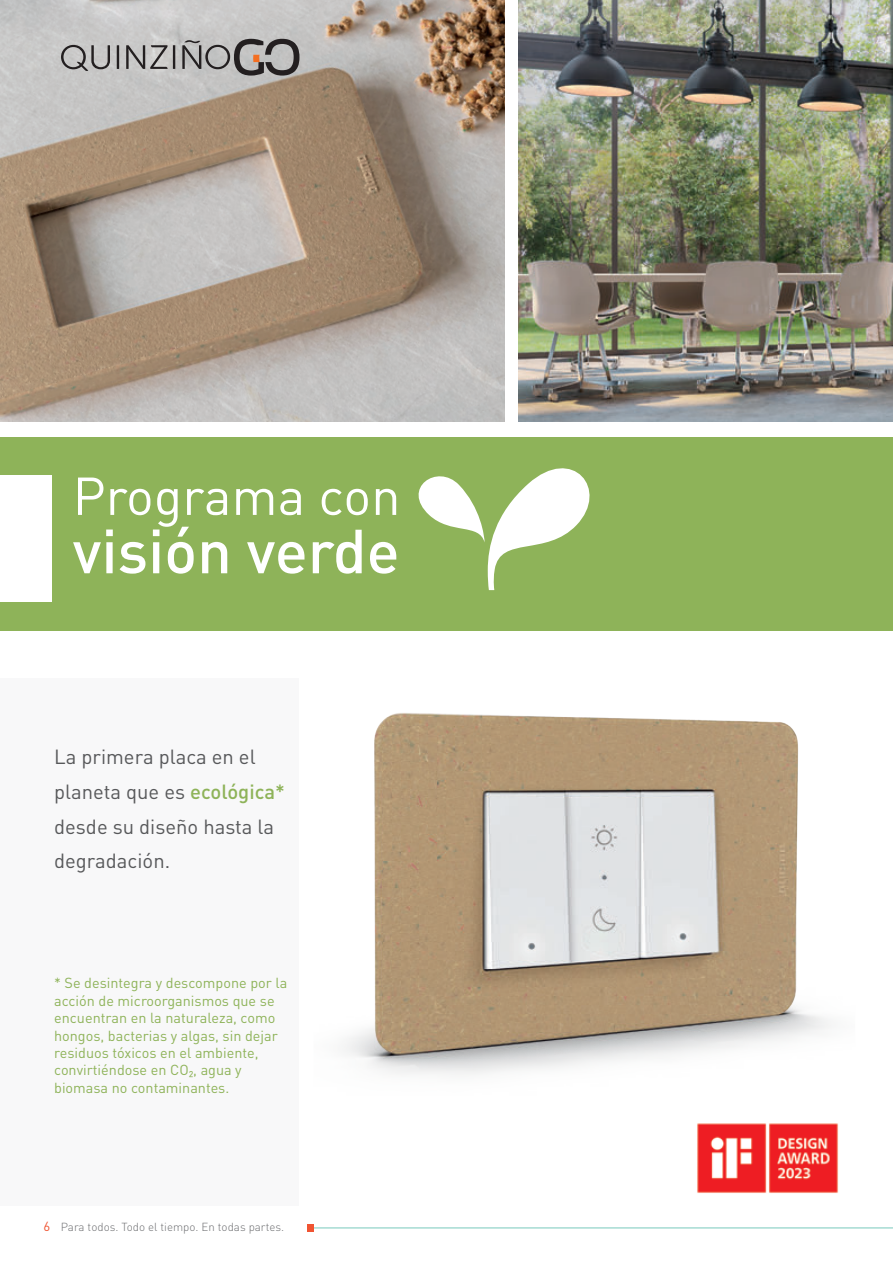
<style>
.page{position:relative;width:893px;height:1263px;background:#fff}
.page>*{position:absolute;margin:0;border:0;box-sizing:border-box;transform-origin:0 0}
.t1{font:500 61.2px "DIN Pro";color:#fff}
.t2{font:52.5px "DIN Pro";color:#fff}
.t3{font:20.25px/34.8px "DIN Pro";color:#57585a}
.t4{font:14.4px/17.4px "DIN Pro";color:#8eb359}
.t5{font:300 11.55px "DIN Pro";color:#6c6d70}
.s1{font-weight:500;color:#8eb359}
.s2{font-family:"DINOT"}
.s3{font-weight:400;font-size:13.05px;color:#f05432}
</style>
<div class="page">
<img style="left:519px;top:0;width:374px;height:421px">
<img style="left:0;top:0;width:504px;height:421px">
<hr style="left:117px;top:45px;width:2px;height:24px;background:#231f20">
<svg style="left:126px;top:45px;width:42px;height:24px"></svg>
<hr style="left:173px;top:45px;width:2px;height:24px;background:#231f20">
<svg style="left:182px;top:39px;width:117px;height:37px;background:#93908f"></svg>
<svg style="left:61px;top:45px;width:49px;height:26px"></svg>
<div style="left:0;top:438px;width:893px;height:193px;background:#8eb359"></div>
<div style="left:0;top:475px;width:52px;height:126px;background:#fff"></div>
<svg style="left:418px;top:468px;width:172px;height:122px"></svg>
<div style="left:0;top:678px;width:299px;height:527px;background:#f8f8f9"></div>
<img style="left:697px;top:1123px;width:142px;height:70px">
<hr style="left:310px;top:1227px;width:583px;height:1px;background:#79c9bc">
<div style="left:307px;top:1224px;width:6px;height:7px;background:#f05432"></div>
<img style="left:343px;top:713px;width:488px;height:362px">
<p class="t2" style="left:73px;top:460px;width:330px">Programa con</p>
<p class="t1" style="left:73px;top:510px;width:328px">visión verde</p>
<p class="t3" style="left:54px;top:738px;width:232px">La primera placa en el planeta que es <span class="s1">ecológica* </span>desde su diseño hasta la degradación.</p>
<p class="t4" style="left:54px;top:974px;width:235px">* Se desintegra y descompone por la acción de microorganismos que se encuentran en la naturaleza, como hongos, bacterias y algas, sin dejar residuos tóxicos en el ambiente, convirtiéndose en CO<span class="s2">₂</span>, agua y biomasa no contaminantes.</p>
<p class="t5" style="left:43px;top:1219px;width:242px"><span class="s3">6</span> Para todos. Todo el tiempo. En todas partes.</p>
</div>
